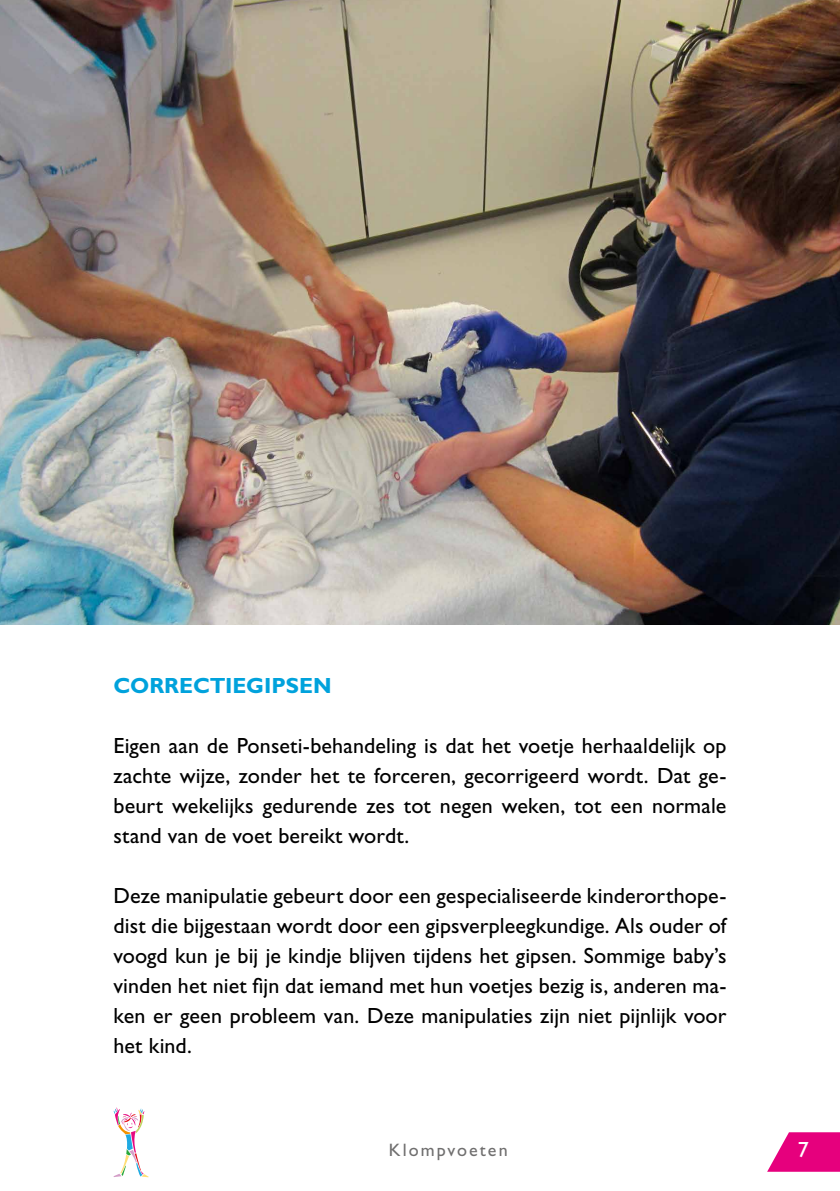
<style>
.page{position:relative;width:840px;height:1191px;background:#fff}
.page>*{position:absolute;margin:0;border:0;box-sizing:border-box;transform-origin:0 0}
.t1{font:22px/30px "Gill Sans Std";letter-spacing:.005em;color:#000;text-align:justify}
.t2{font:700 22px "Gill Sans Std";letter-spacing:-.005em;color:#00a2dc}
.t3{font:22px "Gill Sans Std";color:#fff}
.t4{font:18px "Gill Sans Std";letter-spacing:.115em;color:#706f6f}
</style>
<div class="page">
<svg style="left:767px;top:1132px;width:72px;height:39px"></svg>
<svg style="left:113px;top:1107px;width:36px;height:70px"></svg>
<img style="left:0;top:0;width:839px;height:624px">
<p class="t2" style="left:113px;top:672px;width:220px">CORRECTIEGIPSEN</p>
<p class="t1" style="left:113px;top:730px;width:614px">Eigen aan de Ponseti-behandeling is dat het voetje herhaaldelijk op zachte wijze, zonder het te forceren, gecorrigeerd wordt. Dat ge&shy;beurt wekelijks gedurende zes tot negen weken, tot een normale stand van de voet bereikt wordt.</p>
<p class="t1" style="left:113px;top:880px;width:614px">Deze manipulatie gebeurt door een gespecialiseerde kinderorthope&shy;dist die bijgestaan wordt door een gipsverpleegkundige. Als ouder of voogd kun je bij je kindje blijven tijdens het gipsen. Sommige baby’s vinden het niet fijn dat iemand met hun voetjes bezig is, anderen ma&shy;ken er geen probleem van. Deze manipulaties zijn niet pijnlijk voor het kind.</p>
<p class="t4" style="left:389px;top:1139px;width:120px">Klompvoeten</p>
<p class="t3" style="left:797px;top:1136px;width:12px">7</p>
</div>
